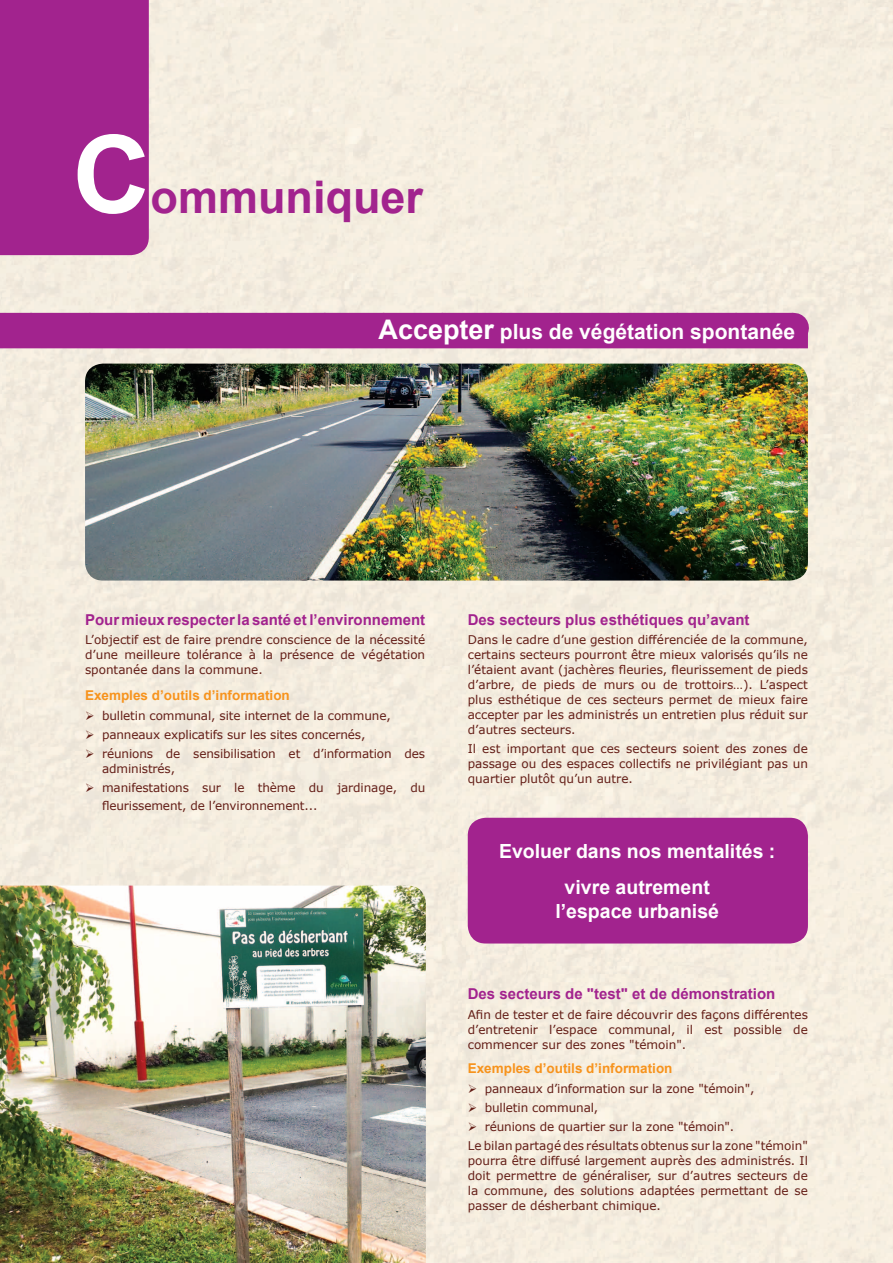
<style>
.page{position:relative;width:893px;height:1263px;background:#f5eee0}
.page>*{position:absolute;margin:0;border:0;box-sizing:border-box;transform-origin:0 0}
.t1{font:700 108px "Arial";color:#fff}
.t2{font:700 45px "Arial";color:#a2238e}
.t3{font:700 21px "Arial";color:#fff}
.t4{font:700 19.5px/36.2px "Arial";color:#fff;text-align:center}
.t5{font:700 15px "Arial";color:#a2238e}
.t6{font:700 13.5px "Arial";color:#f7931d}
.t7{font:12px/15px "Verdana";color:#641e17;text-align:justify}
.s1{font-size:27px}
</style>
<div class="page">
<div style="left:0;top:0;width:149px;height:255px;background:#a2238e"></div>
<div style="left:0;top:313px;width:793px;height:30px;background:#a2238e"></div>
<hr style="left:793px;top:313px;width:1px;height:30px;background:#a2238e">
<div style="left:0;top:326px;width:808px;height:22px;background:#a2238e"></div>
<div style="left:468px;top:818px;width:340px;height:125px;background:#a2238e;border-radius:18px"></div>
<img style="left:85px;top:364px;width:723px;height:216px">
<img style="left:0;top:885px;width:426px;height:378px">
<h1 class="t1" style="left:72px;top:103px;width:79px">C</h1>
<h2 class="t2" style="left:150px;top:167px;width:274px">ommuniquer</h2>
<h3 class="t3" style="left:379px;top:317px;width:418px"><span class="s1">Accepter</span> plus de végétation spontanée</h3>
<p class="t5" style="left:85px;top:609px;width:342px">Pour mieux respecter la santé et l’environnement</p>
<p class="t7" style="left:85px;top:632px;width:342px">L’objectif est de faire prendre conscience de la nécessité d’une meilleure tolérance à la présence de végétation spontanée dans la commune.</p>
<p class="t6" style="left:85px;top:687px;width:206px">Exemples d’outils d’information</p>
<p class="t7" style="left:85px;top:708px;width:307px">➢ bulletin communal, site internet de la commune,</p>
<p class="t7" style="left:85px;top:727px;width:282px">➢ panneaux explicatifs sur les sites concernés,</p>
<p class="t7" style="left:102px;top:746px;width:325px;text-indent:-17px">➢ réunions de sensibilisation et d’information des administrés,</p>
<p class="t7" style="left:102px;top:779px;width:325px;line-height:18px;text-indent:-17px">➢ manifestations sur le thème du jardinage, du fleurissement, de l’environnement...</p>
<p class="t5" style="left:468px;top:609px;width:283px">Des secteurs plus esthétiques qu’avant</p>
<p class="t7" style="left:468px;top:632px;width:342px">Dans le cadre d’une gestion différenciée de la commune, certains secteurs pourront être mieux valorisés qu’ils ne l’étaient avant (jachères fleuries, fleurissement de pieds d’arbre, de pieds de murs ou de trottoirs…). L’aspect plus esthétique de ces secteurs permet de mieux faire accepter par les administrés un entretien plus réduit sur d’autres secteurs.</p>
<p class="t7" style="left:468px;top:741px;width:342px">Il est important que ces secteurs soient des zones de passage ou des espaces collectifs ne privilégiant pas un quartier plutôt qu’un autre.</p>
<h3 class="t4" style="left:499px;top:834px;width:278px">Evoluer dans nos mentalités : vivre autrement</h3>
<h3 class="t4" style="left:555px;top:893px;width:165px">l’espace urbanisé</h3>
<p class="t5" style="left:468px;top:984px;width:309px">Des secteurs de "test" et de démonstration</p>
<p class="t7" style="left:468px;top:1007px;width:342px">Afin de tester et de faire découvrir des façons différentes d’entretenir l’espace communal, il est possible de commencer sur des zones "témoin".</p>
<p class="t6" style="left:468px;top:1060px;width:206px">Exemples d’outils d’information</p>
<p class="t7" style="left:468px;top:1081px;width:288px">➢ panneaux d’information sur la zone "témoin",</p>
<p class="t7" style="left:468px;top:1100px;width:132px">➢ bulletin communal,</p>
<p class="t7" style="left:468px;top:1117px;width:342px;line-height:19.2px">➢ réunions de quartier sur la zone "témoin".<br>Le bilan partagé des résultats obtenus sur la zone "témoin"</p>
<p class="t7" style="left:468px;top:1153px;width:342px">pourra être diffusé largement auprès des administrés. Il doit permettre de généraliser, sur d’autres secteurs de la commune, des solutions adaptées permettant de se passer de désherbant chimique.</p>
</div>
